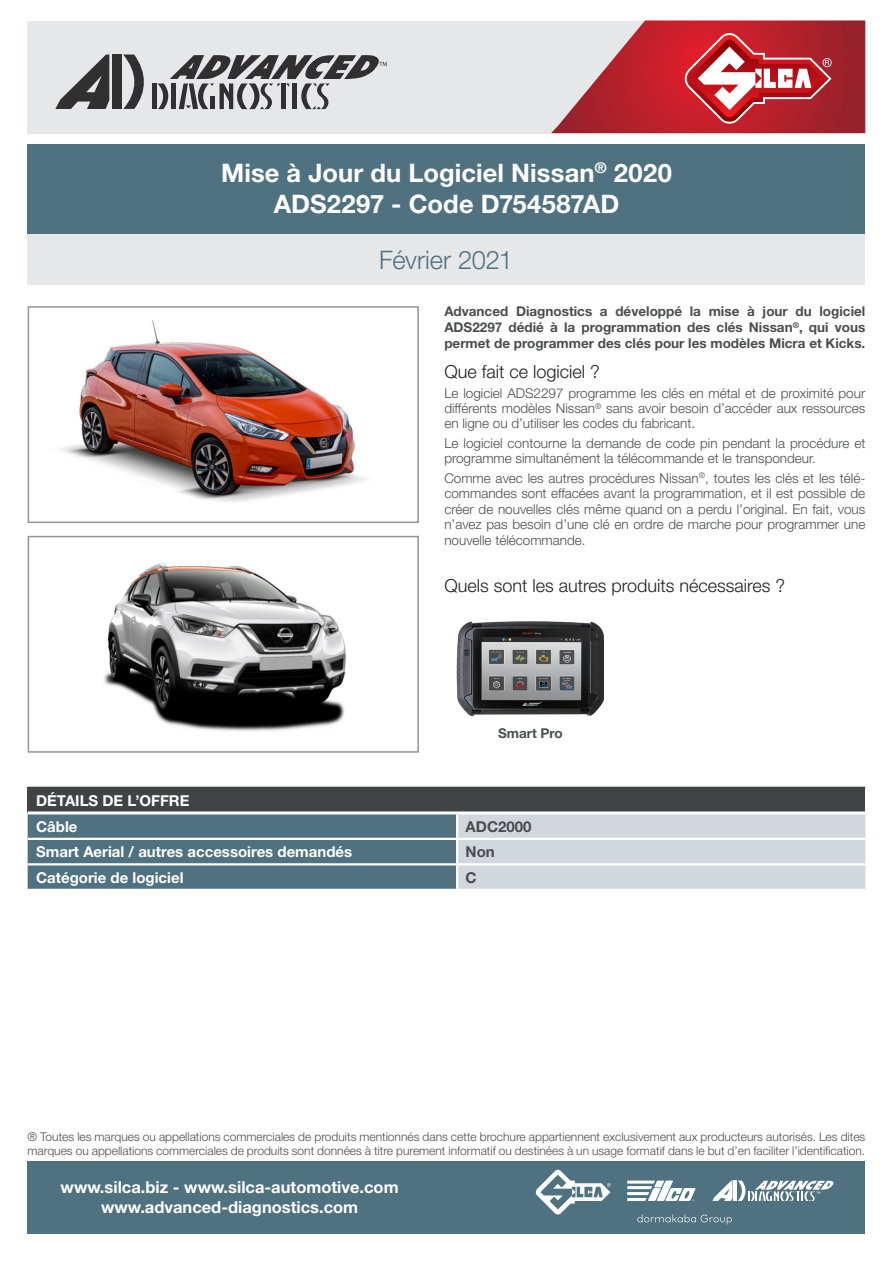
<style>
.page{position:relative;width:893px;height:1263px;background:#fff}
.page>*{position:absolute;margin:0;border:0;box-sizing:border-box;transform-origin:0 0}
.t1{font:700 25.5px "Helvetica Neue";letter-spacing:.005em;color:#fff}
.t2{font:300 25.5px "Helvetica Neue";letter-spacing:-.01em;color:#50717f}
.t3{font:300 18px "Helvetica Neue";color:#231f20}
.t4{font:700 16.5px/19.8px "Helvetica Neue LT Std";color:#fff;text-align:center}
.t5{font:700 15px "Helvetica Neue";color:#fff}
.t6{font:700 15px "Helvetica Neue";color:#4b4c4d}
.t7{font:300 13.5px/15.6px "Helvetica Neue";color:#4b4c4d;text-align:justify}
.t8{font:700 13.5px/16.2px "Helvetica Neue LT Std";color:#4b4c4d;text-align:justify}
.t9{font:300 12px/14.4px "Helvetica Neue LT Std";color:#4b4c4d}
</style>
<div class="page">
<div style="left:28px;top:21px;width:833px;height:113px;background:#e6e7e9"></div>
<svg style="left:551px;top:20px;width:314px;height:113px"></svg>
<svg style="left:55px;top:55px;width:54px;height:54px"></svg>
<div style="left:112px;top:55px;width:10px;height:54px;background:#312f30"></div>
<svg style="left:123px;top:55px;width:21px;height:54px"></svg>
<div style="left:152px;top:83px;width:5px;height:26px;background:#312f30"></div>
<svg style="left:158px;top:55px;width:229px;height:54px"></svg>
<div style="left:28px;top:234px;width:837px;height:51px;background:#e6e7e9"></div>
<div style="left:28px;top:145px;width:837px;height:89px;background:#50717f"></div>
<div style="left:28px;top:1161px;width:837px;height:72px;background:#50717f"></div>
<svg style="left:637px;top:1214px;width:95px;height:10px"></svg>
<svg style="left:627px;top:1180px;width:69px;height:21px"></svg>
<svg style="left:712px;top:1180px;width:20px;height:21px"></svg>
<hr style="left:733px;top:1180px;width:4px;height:21px;background:#fff">
<svg style="left:738px;top:1180px;width:96px;height:21px"></svg>
<svg style="left:535px;top:1169px;width:76px;height:45px"></svg>
<img style="left:103px;top:563px;width:243px;height:168px">
<div style="left:28px;top:536px;width:391px;height:217px;border:2px solid #939598"></div>
<img style="left:61px;top:320px;width:305px;height:182px">
<div style="left:28px;top:306px;width:391px;height:217px;border:2px solid #939598"></div>
<img style="left:456px;top:621px;width:148px;height:96px">
<div style="left:28px;top:787px;width:837px;height:26px;background:#414445"></div>
<svg style="left:28px;top:814px;width:837px;height:75px;background:#91a4ae"></svg>
<hr style="left:28px;top:811px;width:429px;height:3px;background:#fff">
<hr style="left:457px;top:811px;width:408px;height:3px;background:#fff">
<hr style="left:456px;top:814px;width:2px;height:24px;background:#fff">
<hr style="left:456px;top:840px;width:2px;height:23px;background:#fff">
<hr style="left:456px;top:865px;width:2px;height:24px;background:#fff">
<hr style="left:28px;top:838px;width:429px;height:2px;background:#fff">
<hr style="left:457px;top:838px;width:408px;height:2px;background:#fff">
<hr style="left:28px;top:863px;width:429px;height:2px;background:#fff">
<hr style="left:457px;top:863px;width:408px;height:2px;background:#fff">
<p class="t1" style="left:221px;top:157px;width:452px">Mise à Jour du Logiciel Nissan<sup>®</sup> 2020</p>
<p class="t1" style="left:274px;top:188px;width:347px">ADS2297 - Code D754587AD</p>
<p class="t2" style="left:379px;top:244px;width:135px">Février 2021</p>
<p class="t8" style="left:444px;top:303px;width:422px">Advanced Diagnostics a développé la mise à jour du logiciel ADS2297 dédié à la programmation des clés Nissan<sup>®</sup>, qui vous permet de programmer des clés pour les modèles Micra et Kicks.</p>
<p class="t3" style="left:444px;top:361px;width:157px">Que fait ce logiciel ?</p>
<p class="t7" style="left:444px;top:385px;width:422px">Le logiciel ADS2297 programme les clés en métal et de proximité pour différents modèles Nissan<sup>®</sup> sans avoir besoin d’accéder aux ressources en ligne ou d’utiliser les codes du fabricant.</p>
<p class="t7" style="left:444px;top:435px;width:422px">Le logiciel contourne la demande de code pin pendant la procédure et programme simultanément la télécommande et le transpondeur.</p>
<p class="t7" style="left:444px;top:470px;width:422px">Comme avec les autres procédures Nissan<sup>®</sup>, toutes les clés et les télé&shy;commandes sont effacées avant la programmation, et il est possible de créer de nouvelles clés même quand on a perdu l’original. En fait, vous n’avez pas besoin d’une clé en ordre de marche pour programmer une nouvelle télécommande.</p>
<p class="t3" style="left:444px;top:575px;width:342px">Quels sont les autres produits nécessaires ?</p>
<p class="t8" style="left:498px;top:725px;width:66px">Smart Pro</p>
<p class="t5" style="left:36px;top:791px;width:155px">DÉTAILS DE L’OFFRE</p>
<p class="t5" style="left:36px;top:817px;width:43px">Câble</p>
<p class="t6" style="left:466px;top:817px;width:67px">ADC2000</p>
<p class="t5" style="left:36px;top:843px;width:318px">Smart Aerial / autres accessoires demandés</p>
<p class="t6" style="left:466px;top:843px;width:31px">Non</p>
<p class="t5" style="left:36px;top:868px;width:149px">Catégorie de logiciel</p>
<p class="t6" style="left:466px;top:868px;width:13px">C</p>
<p class="t9" style="left:28px;top:1129px;width:839px">® Toutes les marques ou appellations commerciales de produits mentionnés dans cette brochure appartiennent exclusivement aux producteurs autorisés. Les dites marques ou appellations commerciales de produits sont données à titre purement informatif ou destinées à un usage formatif dans le but d’en faciliter l’identification.</p>
<p class="t4" style="left:61px;top:1176px;width:340px">www.silca.biz - www.silca-automotive.com www.advanced-diagnostics.com</p>
</div>
